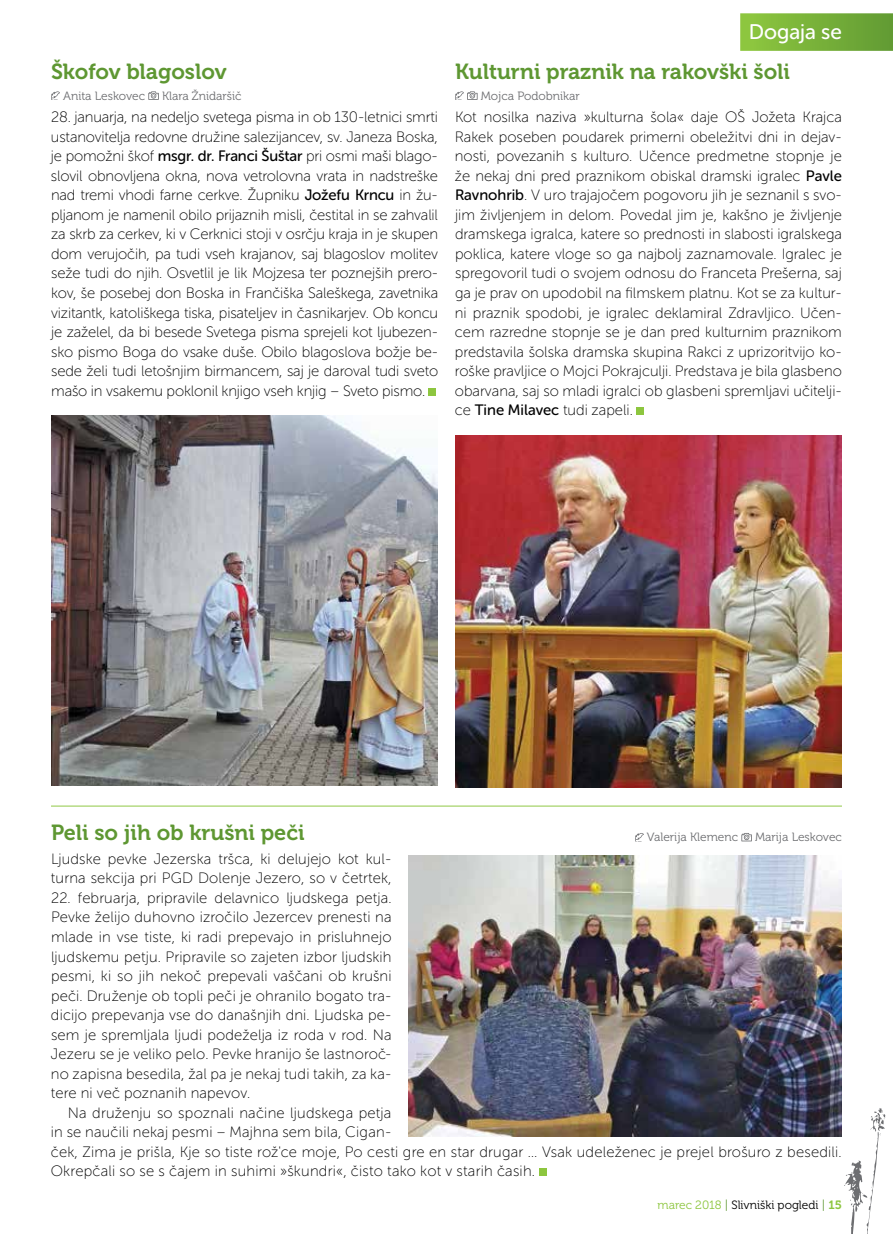
<style>
.page{position:relative;width:893px;height:1234px;background:#fff}
.page>*{position:absolute;margin:0;border:0;box-sizing:border-box;transform-origin:0 0}
.t1{font:21.75px "Museo 700";color:#5e9732}
.t2{font:21px "Museo Sans Rounded 500";color:#fff}
.t3{font:15px/19.5px "Museo Sans Rounded 100";letter-spacing:-.01em;color:#000;text-align:justify}
.t4{font:15px/19.5px "Museo Sans Rounded 100";letter-spacing:.015em;color:#000}
.t5{font:15px/19.5px "Museo Sans Rounded 100";letter-spacing:.01em;color:#000}
.t6{font:12px "Museo 300";color:#6d6e71}
.t7{font:12px "Museo 300";color:#000}
.s1{font-family:"Museo Sans Rounded 500"}
.s2{color:#8dc63f}
.s3{color:#5e9732}
.s4{font-family:"Museo 700";color:#8dc63f}
</style>
<div class="page">
<svg style="left:844px;top:1108px;width:42px;height:125px"></svg>
<svg style="left:51px;top:91px;width:9px;height:9px"></svg>
<svg style="left:148px;top:91px;width:11px;height:9px"></svg>
<div style="left:429px;top:388px;width:7px;height:7px;background:#8dc63f"></div>
<img style="left:51px;top:415px;width:387px;height:370px">
<div style="left:740px;top:13px;width:153px;height:38px;background:linear-gradient(to right,#8fc840,#619b34)"></div>
<hr style="left:51px;top:805px;width:791px;height:1px;background:#8dc63f">
<svg style="left:635px;top:833px;width:9px;height:8px"></svg>
<svg style="left:741px;top:833px;width:11px;height:8px"></svg>
<div style="left:539px;top:1168px;width:8px;height:7px;background:#8dc63f"></div>
<img style="left:409px;top:855px;width:433px;height:281px">
<svg style="left:455px;top:91px;width:23px;height:9px"></svg>
<div style="left:637px;top:407px;width:7px;height:8px;background:#8dc63f"></div>
<img style="left:455px;top:435px;width:387px;height:352px">
<h1 class="t1" style="left:51px;top:59px;width:177px">Škofov blagoslov</h1>
<p class="t6" style="left:63px;top:89px;width:83px">Anita Leskovec</p>
<p class="t6" style="left:162px;top:89px;width:81px">Klara Žnidaršič</p>
<p class="t3" style="left:51px;top:108px;width:389px;text-align:left">28. januarja, na nedeljo svetega pisma in ob 130-letnici smrti ustanovitelja redovne družine salezijancev, sv. Janeza Boska, je pomožni škof <span class="s1">msgr. dr. Franci Šuštar</span> pri osmi maši blago&shy;slovil obnovljena okna, nova vetrolovna vrata in nadstreške nad tremi vhodi farne cerkve. Župniku <span class="s1">Jožefu Krncu</span> in žu&shy;pljanom je namenil obilo prijaznih misli, čestital in se zahvalil za skrb za cerkev, ki v Cerknici stoji v osrčju kraja in je skupen dom verujočih, pa tudi vseh krajanov, saj blagoslov molitev seže tudi do njih. Osvetlil je lik Mojzesa ter poznejših prero&shy;kov, še posebej don Boska in Frančiška Saleškega, zavetnika vizitantk, katoliškega tiska, pisateljev in časnikarjev. Ob koncu je zaželel, da bi besede Svetega pisma sprejeli kot ljubezen&shy;sko pismo Boga do vsake duše. Obilo blagoslova božje be&shy;sede želi tudi letošnjim birmancem, saj je daroval tudi sveto mašo in vsakemu poklonil knjigo vseh knjig – Sveto pismo.</p>
<h2 class="t2" style="left:749px;top:20px;width:95px">Dogaja se</h2>
<h1 class="t1" style="left:455px;top:59px;width:336px">Kulturni praznik na rakovški šoli</h1>
<p class="t6" style="left:481px;top:89px;width:100px">Mojca Podobnikar</p>
<p class="t3" style="left:455px;top:108px;width:389px">Kot nosilka naziva »kulturna šola« daje OŠ Jožeta Krajca Rakek poseben poudarek primerni obeležitvi dni in dejav&shy;nosti, povezanih s kulturo. Učence predmetne stopnje je že nekaj dni pred praznikom obiskal dramski igralec <span class="s1">Pavle Ravnohrib</span>. V uro trajajočem pogovoru jih je seznanil s svo&shy;jim življenjem in delom. Povedal jim je, kakšno je življenje dramskega igralca, katere so prednosti in slabosti igralskega poklica, katere vloge so ga najbolj zaznamovale. Igralec je spregovoril tudi o svojem odnosu do Franceta Prešerna, saj ga je prav on upodobil na filmskem platnu. Kot se za kultur&shy;ni praznik spodobi, je igralec deklamiral Zdravljico. Učen&shy;cem razredne stopnje se je dan pred kulturnim praznikom predstavila šolska dramska skupina Rakci z uprizoritvijo ko&shy;roške pravljice o Mojci Pokrajculji. Predstava je bila glasbeno obarvana, saj so mladi igralci ob glasbeni spremljavi učitelji&shy;ce <span class="s1">Tine Milavec</span> tudi zapeli.</p>
<h1 class="t1" style="left:51px;top:820px;width:255px">Peli so jih ob krušni peči</h1>
<p class="t6" style="left:647px;top:830px;width:93px">Valerija Klemenc</p>
<p class="t6" style="left:755px;top:830px;width:88px">Marija Leskovec</p>
<p class="t5" style="left:51px;top:849px;width:342px">Ljudske pevke Jezerska tršca, ki delujejo kot kul&shy;turna sekcija pri PGD Dolenje Jezero, so v četrtek,</p>
<p class="t3" style="left:51px;top:888px;width:342px">22. februarja, pripravile delavnico ljudskega petja.<br>Pevke želijo duhovno izročilo Jezercev prenesti na mlade in vse tiste, ki radi prepevajo in prisluhnejo ljudskemu petju. Pripravile so zajeten izbor ljudskih pesmi, ki so jih nekoč prepevali vaščani ob krušni peči. Druženje ob topli peči je ohranilo bogato tra&shy;dicijo prepevanja vse do današnjih dni. Ljudska pe&shy;sem je spremljala ljudi podeželja iz roda v rod. Na Jezeru se je veliko pelo. Pevke hranijo še lastnoroč&shy;no zapisna besedila, žal pa je nekaj tudi takih, za ka&shy;tere ni več poznanih napevov.</p>
<p class="t4" style="left:51px;top:1102px;width:792px;text-indent:17px">Na druženju so spoznali načine ljudskega petja<br>in se naučili nekaj pesmi – Majhna sem bila, Cigan-<br>ček, Zima je prišla, Kje so tiste rož'ce moje, Po cesti gre en star drugar … Vsak udeleženec je prejel brošuro z besedili.<br>Okrepčali so se s čajem in suhimi »škundri«, čisto tako kot v starih časih.</p>
<p class="t7" style="left:657px;top:1198px;width:186px"><span class="s2">marec 2018</span> <span class="s3">|</span> Slivniški pogledi <span class="s3">|</span> <span class="s4">15</span></p>
</div>
